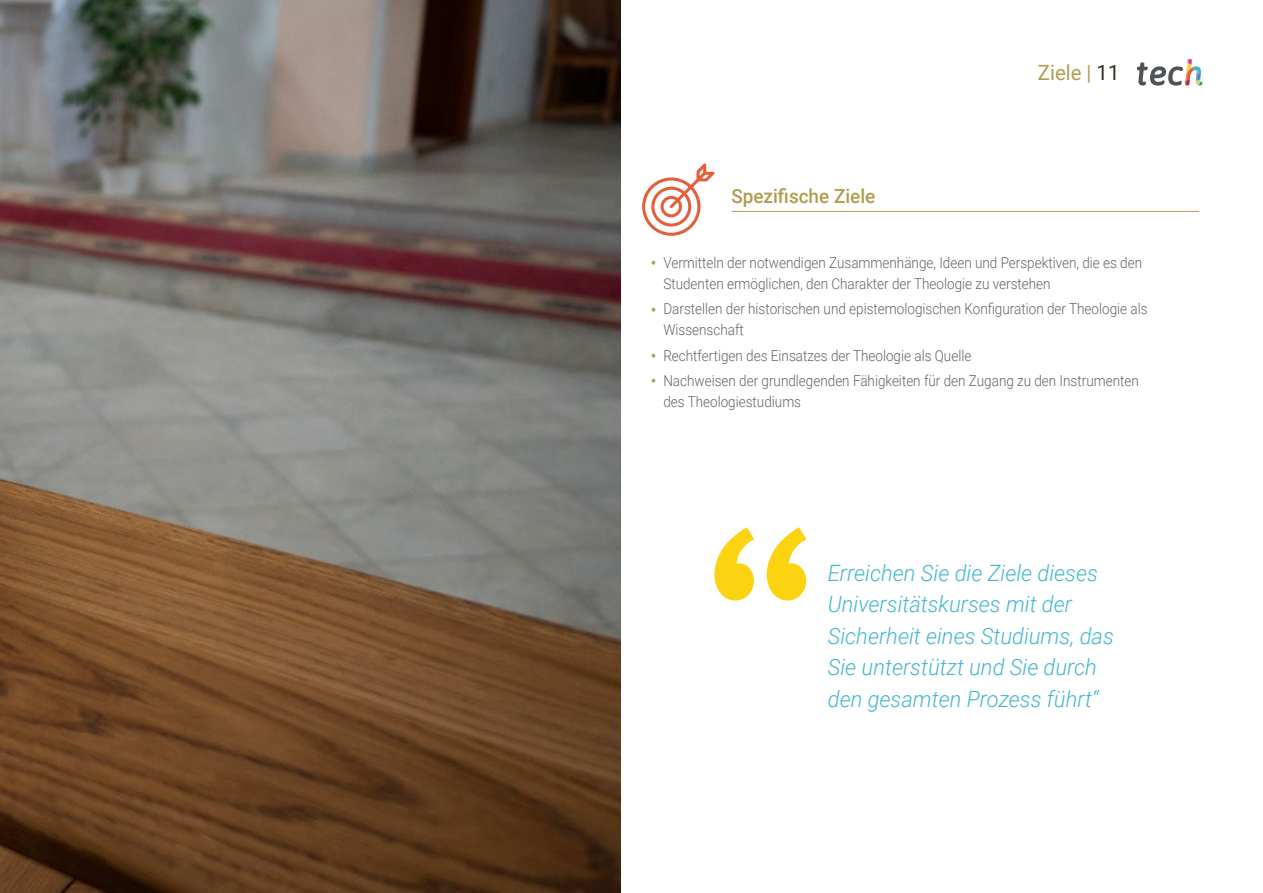
<style>
.page{position:relative;width:1263px;height:893px;background:#fff}
.page>*{position:absolute;margin:0;border:0;box-sizing:border-box;transform-origin:0 0}
.t1{font:italic 300 22.5px/31.5px "Roboto";color:#43b7cf}
.t2{font:21px "Roboto";color:#b39d51}
.t3{font:500 19.5px "Roboto";color:#b29c51}
.t4{font:300 15px/21px "Roboto";color:#61646a;scale:.9 1}
.s1{color:#312e20}
</style>
<div class="page">
<img style="left:0;top:0;width:621px;height:893px">
<svg style="left:714px;top:527px;width:92px;height:73px"></svg>
<svg style="left:1137px;top:59px;width:65px;height:27px"></svg>
<hr style="left:731px;top:211px;width:468px;height:1px;background:#b39d51">
<svg style="left:642px;top:163px;width:72px;height:73px"></svg>
<h3 class="t3" style="left:731px;top:182px;width:145px">Spezifische Ziele</h3>
<h2 class="t2" style="left:1038px;top:57px;width:83px">Ziele | <span class="s1">11</span></h2>
<p class="t4" style="left:663px;top:252px;width:533px">Vermitteln der notwendigen Zusammenhänge, Ideen und Perspektiven, die es den<br>Studenten ermöglichen, den Charakter der Theologie zu verstehen</p>
<p class="t4" style="left:663px;top:298px;width:539px">Darstellen der historischen und epistemologischen Konfiguration der Theologie als<br>Wissenschaft</p>
<p class="t4" style="left:663px;top:342px;width:530px;line-height:25.2px">Rechtfertigen des Einsatzes der Theologie als Quelle<br>Nachweisen der grundlegenden Fähigkeiten für den Zugang zu den Instrumenten</p>
<p class="t4" style="left:663px;top:391px;width:155px">des Theologiestudiums</p>
<h1 class="t1" style="left:828px;top:556px;width:288px">Erreichen Sie die Ziele dieses<br>Universitätskurses mit der<br>Sicherheit eines Studiums, das<br>Sie unterstützt und Sie durch den gesamten Prozess führt“</h1>
</div>
